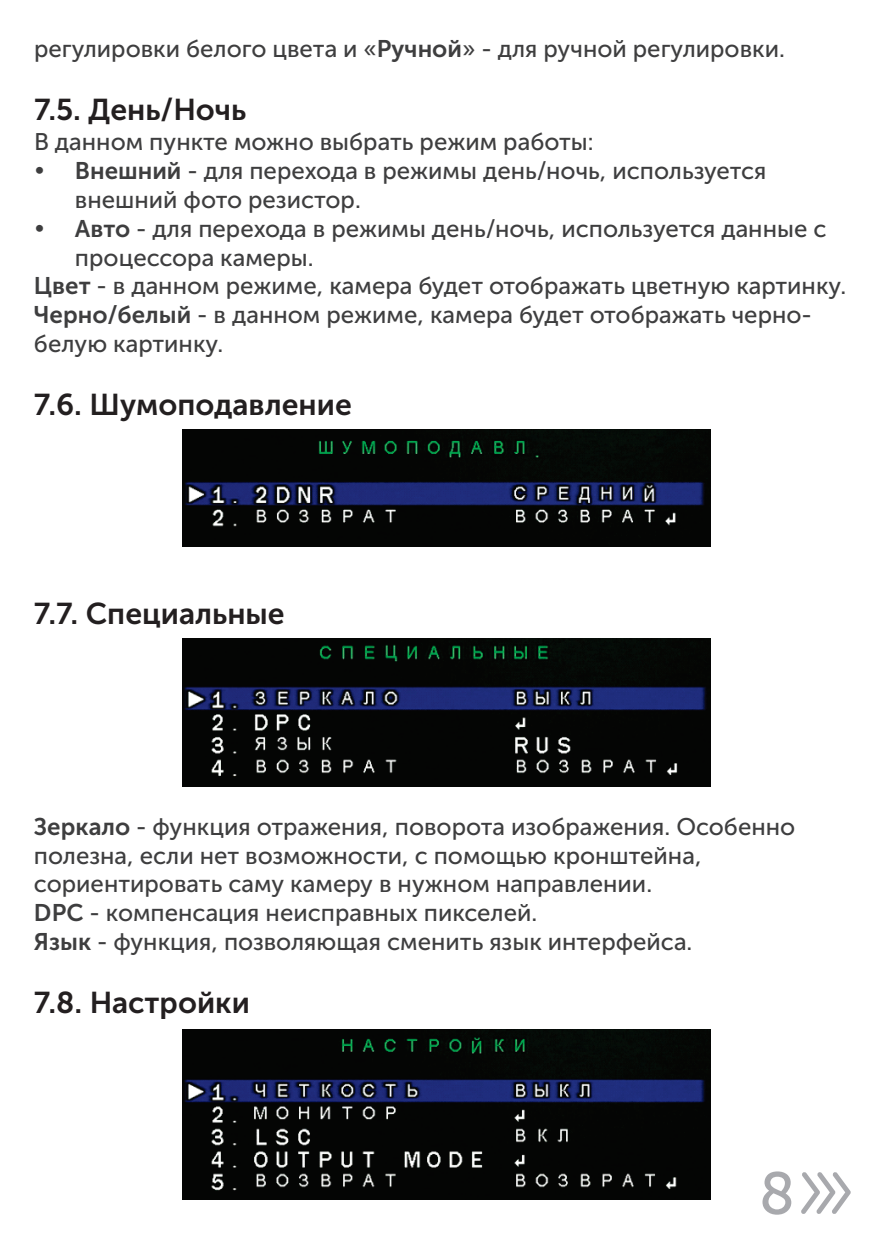
<style>
.page{position:relative;width:893px;height:1234px;background:#fff}
.page>*{position:absolute;margin:0;border:0;box-sizing:border-box;transform-origin:0 0}
.t1{font:59.1px "Museo Sans Cyrl 500";color:#a8a9ad}
.t2{font:30px "Museo Sans Cyrl 700";color:#231f20}
.t3{font:24px/28.8px "Museo Sans Cyrl 500";color:#3e3e3f}
.s1{font-family:"Museo Sans Cyrl 700"}
</style>
<div class="page">
<img style="left:183px;top:429px;width:527px;height:117px">
<img style="left:183px;top:638px;width:527px;height:147px">
<img style="left:183px;top:1029px;width:527px;height:170px">
<svg style="left:801px;top:1172px;width:50px;height:41px"></svg>
<p class="t3" style="left:34px;top:36px;width:752px">регулировки белого цвета и «<span class="s1">Ручной</span>» - для ручной регулировки.</p>
<p class="t2" style="left:34px;top:97px;width:214px">7.5. День/Ночь</p>
<p class="t3" style="left:34px;top:130px;width:561px">В данном пункте можно выбрать режим работы:</p>
<p class="t3" style="left:75px;top:159px;width:693px"><span class="s1">Внешний</span> - для перехода в режимы день/ночь, используется</p>
<p class="t3" style="left:75px;top:187px;width:287px">внешний фото резистор.</p>
<p class="t3" style="left:75px;top:216px;width:753px"><span class="s1">Авто</span> - для перехода в режимы день/ночь, используется данные с</p>
<p class="t3" style="left:75px;top:245px;width:240px">процессора камеры.</p>
<p class="t3" style="left:34px;top:274px;width:814px"><span class="s1">Цвет</span> - в данном режиме, камера будет отображать цветную картинку.</p>
<p class="t3" style="left:34px;top:303px;width:779px"><span class="s1">Черно/белый</span> - в данном режиме, камера будет отображать черно-</p>
<p class="t3" style="left:34px;top:331px;width:191px">белую картинку.</p>
<p class="t2" style="left:34px;top:393px;width:319px">7.6. Шумоподавление</p>
<p class="t2" style="left:34px;top:601px;width:252px">7.7. Специальные</p>
<p class="t3" style="left:34px;top:814px;width:763px"><span class="s1">Зеркало</span> - функция отражения, поворота изображения. Особенно полезна, если нет возможности, с помощью кронштейна, сориентировать саму камеру в нужном направлении.<br><span class="s1">DPC</span> - компенсация неисправных пикселей.<br><span class="s1">Язык</span> - функция, позволяющая сменить язык интерфейса.</p>
<p class="t2" style="left:34px;top:990px;width:217px">7.8. Настройки</p>
<h1 class="t1" style="left:759px;top:1169px;width:37px">8</h1>
</div>
